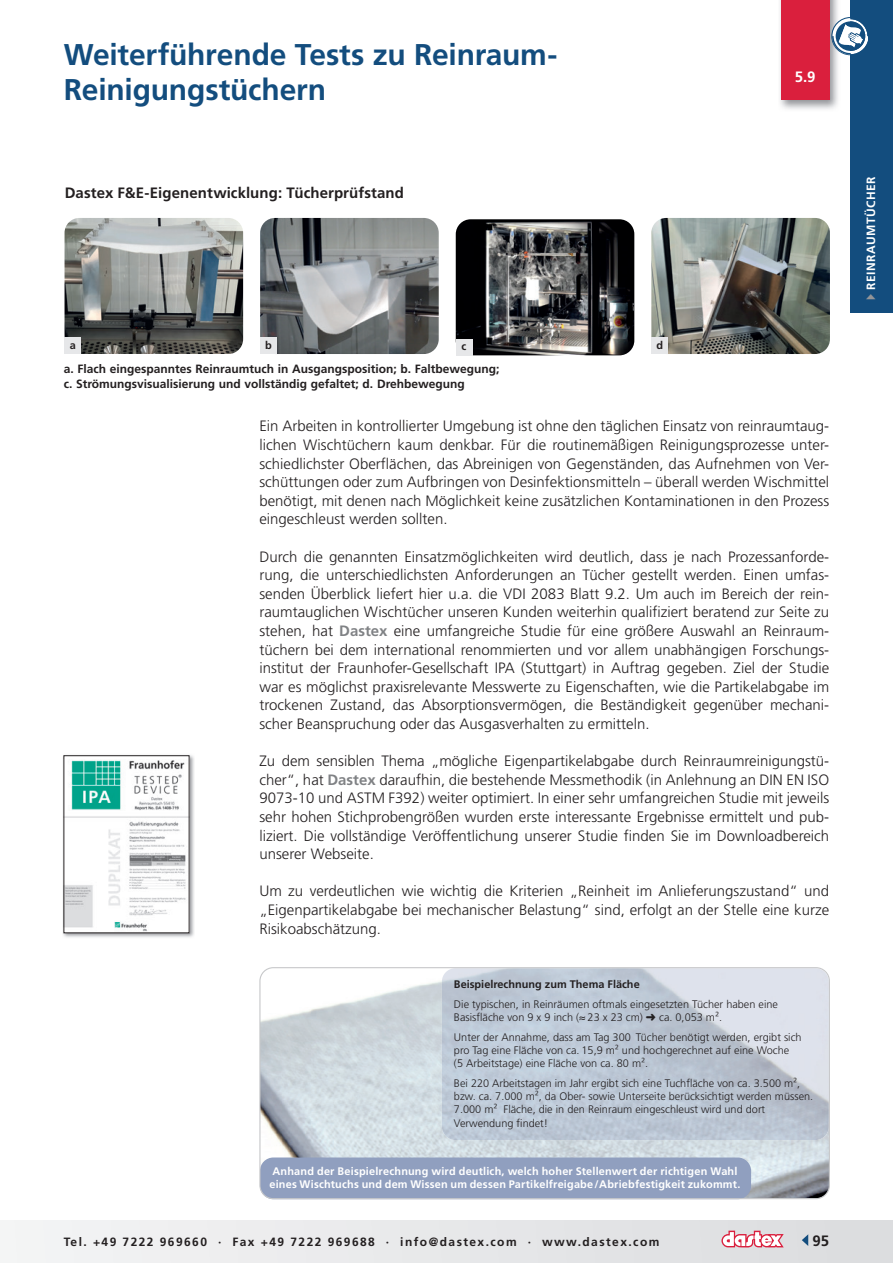
<style>
.page{position:relative;width:893px;height:1263px;background:#fff}
.page>*{position:absolute;margin:0;border:0;box-sizing:border-box;transform-origin:0 0}
.t1{font:700 30px/34.5px "Frutiger LT Std";letter-spacing:-.005em;color:#134d7e}
.t2{font:300 15px/18.6px "Frutiger LT Std";color:#231f20;text-align:justify}
.t3{font:700 15px "Frutiger LT Std";letter-spacing:.005em;color:#231f20}
.t4{font:700 15px "Frutiger LT Std";color:#fff}
.t5{font:700 12px/15px "Frutiger LT Std";color:#231f20}
.t6{font:700 12px "Frutiger LT Std";letter-spacing:.12em;color:#231f20}
.t7{font:700 12px "Frutiger LT Std";letter-spacing:.04em;color:#fff}
.t8{font:300 10.95px/13.2px "Frutiger LT Std";color:#231f20}
.t9{font:700 10.95px/13.2px "Frutiger LT Std";letter-spacing:.015em;color:#fff}
.t10{font:700 10.95px "Frutiger LT Std";color:#231f20}
.s1{font-weight:700;color:#808285}
.s2{color:#939598}
</style>
<div class="page">
<div style="left:0;top:1220px;width:893px;height:43px;background:#e8e9ea"></div>
<svg style="left:721px;top:1230px;width:63px;height:17px"></svg>
<svg style="left:802px;top:1234px;width:6px;height:12px"></svg>
<img style="left:261px;top:969px;width:567px;height:228px">
<img style="left:442px;top:969px;width:386px;height:171px">
<div style="left:260px;top:1157px;width:491px;height:42px;background:#909fbf;border-radius:13px"></div>
<div style="left:259px;top:967px;width:571px;height:232px;border:1px solid #c7c8ca;border-radius:13px"></div>
<img style="left:65px;top:218px;width:178px;height:136px">
<img style="left:456px;top:219px;width:178px;height:136px">
<img style="left:260px;top:218px;width:179px;height:136px">
<img style="left:651px;top:218px;width:179px;height:136px">
<div style="left:260px;top:337px;width:17px;height:17px;background:#e6e7e9"></div>
<div style="left:456px;top:339px;width:16px;height:16px;background:#e6e7e9"></div>
<div style="left:651px;top:337px;width:17px;height:17px;background:#e6e7e9"></div>
<div style="left:65px;top:337px;width:16px;height:17px;background:#e6e7e9"></div>
<img style="left:780px;top:0;width:58px;height:109px">
<div style="left:781px;top:0;width:48px;height:100px;background:#da1f3d"></div>
<img style="left:63px;top:755px;width:131px;height:183px">
<img style="left:66px;top:759px;width:121px;height:172px">
<div style="left:850px;top:0;width:43px;height:313px;background:#134d7e"></div>
<svg style="left:831px;top:17px;width:36px;height:38px"></svg>
<h1 class="t1" style="left:64px;top:37px;width:495px">Weiterführende Tests zu Reinraum-<br>Reinigungstüchern</h1>
<p class="t3" style="left:65px;top:184px;width:341px">Dastex F&amp;E-Eigenentwicklung: Tücherprüfstand</p>
<p class="t10" style="left:70px;top:338px;width:8px">a</p>
<p class="t10" style="left:265px;top:339px;width:8px">b</p>
<p class="t10" style="left:462px;top:340px;width:6px">c</p>
<p class="t10" style="left:656px;top:339px;width:8px">d</p>
<p class="t5" style="left:64px;top:361px;width:437px">a. Flach eingespanntes Reinraumtuch in Ausgangsposition; b. Faltbewegung; c. Strömungsvisualisierung und vollständig gefaltet; d. Drehbewegung</p>
<p class="t4" style="left:795px;top:68px;width:22px">5.9</p>
<p class="t2" style="left:259px;top:417px;width:571px">Ein Arbeiten in kontrollierter Umgebung ist ohne den täglichen Einsatz von reinraumtaug&shy;lichen Wischtüchern kaum denkbar. Für die routinemäßigen Reinigungsprozesse unter&shy;schiedlichster Oberflächen, das Abreinigen von Gegenständen, das Aufnehmen von Ver&shy;schüttungen oder zum Aufbringen von Desinfektionsmitteln – überall werden Wischmittel benötigt, mit denen nach Möglichkeit keine zusätzlichen Kontaminationen in den Prozess eingeschleust werden sollten.</p>
<p class="t2" style="left:259px;top:547px;width:571px">Durch die genannten Einsatzmöglichkeiten wird deutlich, dass je nach Prozessanforde&shy;rung, die unterschiedlichsten Anforderungen an Tücher gestellt werden. Einen umfas&shy;senden Überblick liefert hier u.a. die VDI 2083 Blatt 9.2. Um auch im Bereich der rein&shy;raumtauglichen Wischtücher unseren Kunden weiterhin qualifiziert beratend zur Seite zu stehen, hat <span class="s1">Dastex</span> eine umfangreiche Studie für eine größere Auswahl an Reinraum&shy;tüchern bei dem international renommierten und vor allem unabhängigen Forschungs&shy;institut der Fraunhofer-Gesellschaft IPA (Stuttgart) in Auftrag gegeben. Ziel der Studie war es möglichst praxisrelevante Messwerte zu Eigenschaften, wie die Partikelabgabe im trockenen Zustand, das Absorptionsvermögen, die Beständigkeit gegenüber mechani&shy;scher Beanspruchung oder das Ausgasverhalten zu ermitteln.</p>
<p class="t2" style="left:259px;top:752px;width:571px">Zu dem sensiblen Thema „mögliche Eigenpartikelabgabe durch Reinraumreinigungstü&shy;cher“, hat <span class="s1">Dastex</span> daraufhin, die bestehende Messmethodik (in Anlehnung an DIN EN ISO 9073-10 und ASTM F392) weiter optimiert. In einer sehr umfangreichen Studie mit jeweils sehr hohen Stichprobengrößen wurden erste interessante Ergebnisse ermittelt und pub&shy;liziert. Die vollständige Veröffentlichung unserer Studie finden Sie im Downloadbereich unserer Webseite.</p>
<p class="t2" style="left:259px;top:882px;width:571px">Um zu verdeutlichen wie wichtig die Kriterien „Reinheit im Anlieferungszustand“ und „Eigenpartikelabgabe bei mechanischer Belastung“ sind, erfolgt an der Stelle eine kurze Risikoabschätzung.</p>
<p class="t10" style="left:454px;top:978px;width:187px">Beispielrechnung zum Thema Fläche</p>
<p class="t8" style="left:454px;top:998px;width:325px">Die typischen, in Reinräumen oftmals eingesetzten Tücher haben eine<br>Basisfläche von 9 x 9 inch (≈ 23 x 23 cm) ➜ ca. 0,053 m².</p>
<p class="t8" style="left:454px;top:1031px;width:349px">Unter der Annahme, dass am Tag 300 Tücher benötigt werden, ergibt sich pro Tag eine Fläche von ca. 15,9 m² und hochgerechnet auf eine Woche<br>(5 Arbeitstage) eine Fläche von ca. 80 m².</p>
<p class="t8" style="left:454px;top:1077px;width:361px">Bei 220 Arbeitstagen im Jahr ergibt sich eine Tuchfläche von ca. 3.500 m², bzw. ca. 7.000 m², da Ober- sowie Unterseite berücksichtigt werden müssen.<br>7.000 m² Fläche, die in den Reinraum eingeschleust wird und dort Verwendung findet!</p>
<p class="t9" style="left:269px;top:1164px;width:473px">Anhand der Beispielrechnung wird deutlich, welch hoher Stellenwert der richtigen Wahl eines Wischtuchs und dem Wissen um dessen Partikelfreigabe/Abriebfestigkeit zukommt.</p>
<p class="t6" style="left:64px;top:1234px;width:597px">Tel. +49 7222 969660 · Fax +49 7222 969688 · info@dastex.com · www.dastex.com</p>
<p class="t3" style="left:812px;top:1232px;width:18px">95</p>
<p class="t7" style="left:864px;top:300px;width:125px;rotate:-90deg"><span class="s2">▶</span> REINRAUMTÜCHER</p>
</div>
